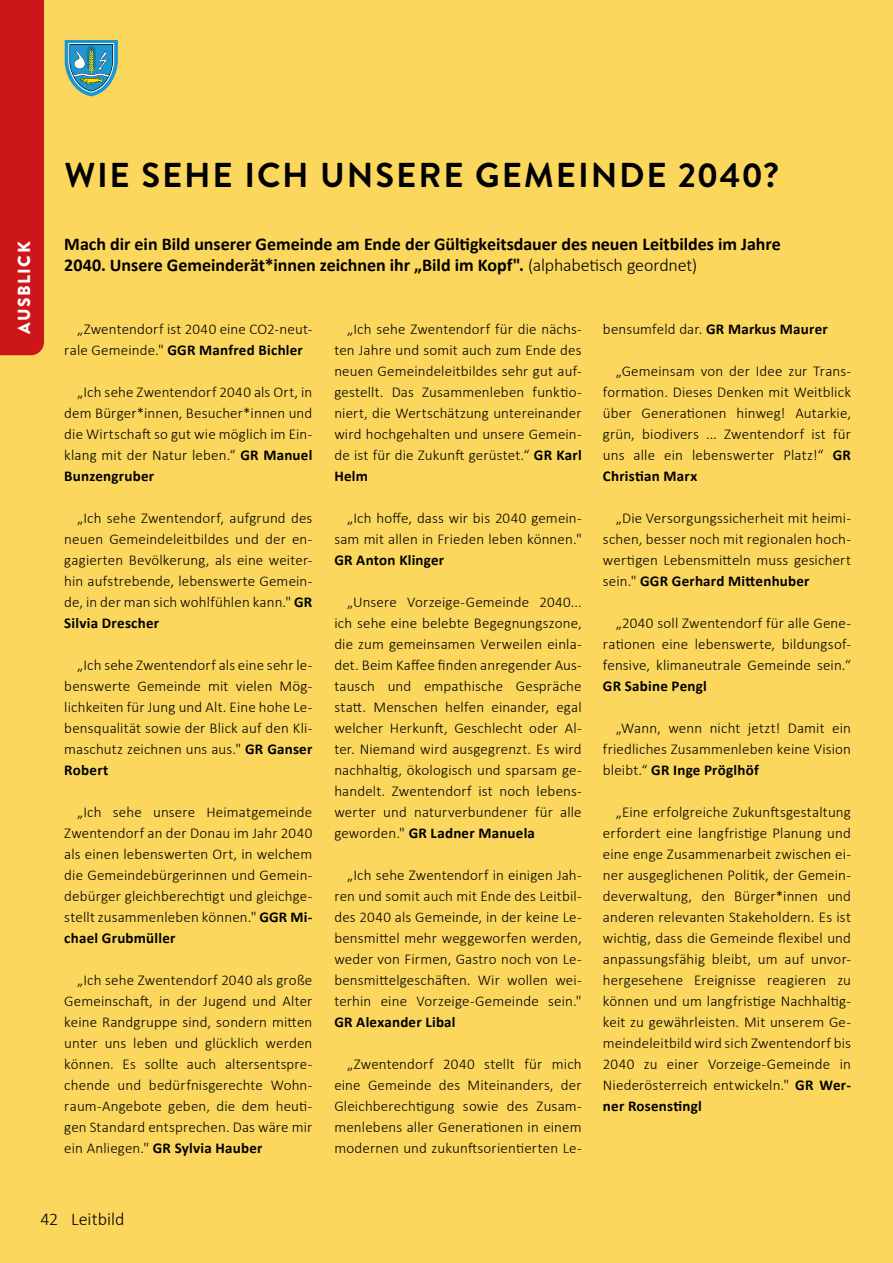
<style>
.page{position:relative;width:893px;height:1263px;background:#fcd75d}
.page>*{position:absolute;margin:0;border:0;box-sizing:border-box;transform-origin:0 0}
.t1{font:700 34.5px "Brandon Grotesque";letter-spacing:.055em;color:#000}
.t2{font:700 18px/21px "Calibri";color:#000}
.t3{font:300 18px "Calibri";color:#000}
.t4{font:17.4px "Myriad Pro";letter-spacing:.115em;color:#fff}
.t5{font:900 17.4px "Brandon Grotesque";letter-spacing:.085em;color:#fff}
.t6{font:300 15px/21px "Calibri";letter-spacing:.01em;color:#000;text-align:justify}
.t7{font:700 15px "Calibri";letter-spacing:.015em;color:#000}
.s1{font-weight:300}
.s2{font-weight:700}
</style>
<div class="page">
<svg style="left:65px;top:40px;width:53px;height:56px;background:#60a4ab"></svg>
<div style="left:0;top:0;width:44px;height:355px;background:#cc1619"></div>
<p class="t4" style="left:14px;top:334px;width:143px;rotate:-90deg">BÜRGERSERVICE</p>
<p class="t5" style="left:12px;top:334px;width:94px;rotate:-90deg">AUSBLICK</p>
<h1 class="t1" style="left:65px;top:151px;width:716px">WIE SEHE ICH UNSERE GEMEINDE 2040?</h1>
<p class="t2" style="left:64px;top:234px;width:718px">Mach dir ein Bild unserer Gemeinde am Ende der Gültigkeitsdauer des neuen Leitbildes im Jahre<br>2040. Unsere Gemeinderät*innen zeichnen ihr „Bild im Kopf". <span class="s1">(alphabetisch geordnet)</span></p>
<p class="t6" style="left:64px;top:319px;width:250px;text-indent:13px">„Zwentendorf ist 2040 eine CO2-neut&shy;rale Gemeinde." <span class="s2">GGR Manfred Bichler</span></p>
<p class="t6" style="left:64px;top:382px;width:250px;text-indent:13px">„Ich sehe Zwentendorf 2040 als Ort, in dem Bürger*innen, Besucher*innen und die Wirtschaft so gut wie möglich im Ein&shy;klang mit der Natur leben.“ <span class="s2">GR Manuel Bunzengruber</span></p>
<p class="t6" style="left:64px;top:508px;width:250px;text-indent:13px">„Ich sehe Zwentendorf, aufgrund des neuen Gemeindeleitbildes und der en&shy;gagierten Bevölkerung, als eine weiter&shy;hin aufstrebende, lebenswerte Gemein&shy;de, in der man sich wohlfühlen kann." <span class="s2">GR Silvia Drescher</span></p>
<p class="t6" style="left:64px;top:655px;width:250px;text-indent:13px">„Ich sehe Zwentendorf als eine sehr le&shy;benswerte Gemeinde mit vielen Mög&shy;lichkeiten für Jung und Alt. Eine hohe Le&shy;bensqualität sowie der Blick auf den Kli&shy;maschutz zeichnen uns aus." <span class="s2">GR Ganser Robert</span></p>
<p class="t6" style="left:64px;top:802px;width:250px;text-indent:13px">„Ich sehe unsere Heimatgemeinde Zwentendorf an der Donau im Jahr 2040 als einen lebenswerten Ort, in welchem die Gemeindebürgerinnen und Gemein&shy;debürger gleichberechtigt und gleichge&shy;stellt zusammenleben können." <span class="s2">GGR Mi&shy;chael Grubmüller</span></p>
<p class="t6" style="left:64px;top:970px;width:250px;text-indent:13px">„Ich sehe Zwentendorf 2040 als große Gemeinschaft, in der Jugend und Alter keine Randgruppe sind, sondern mitten unter uns leben und glücklich werden können. Es sollte auch altersentspre&shy;chende und bedürfnisgerechte Wohn&shy;raum-Angebote geben, die dem heuti&shy;gen Standard entsprechen. Das wäre mir ein Anliegen." <span class="s2">GR Sylvia Hauber</span></p>
<p class="t6" style="left:334px;top:319px;width:249px;text-indent:13px">„Ich sehe Zwentendorf für die nächs&shy;ten Jahre und somit auch zum Ende des neuen Gemeindeleitbildes sehr gut auf&shy;gestellt. Das Zusammenleben funktio&shy;niert, die Wertschätzung untereinander wird hochgehalten und unsere Gemein&shy;de ist für die Zukunft gerüstet.“ <span class="s2">GR Karl Helm</span></p>
<p class="t6" style="left:334px;top:508px;width:249px;text-align:right">„Ich hoffe, dass wir bis 2040 gemein&shy;sam mit allen in Frieden leben können."</p>
<p class="t7" style="left:334px;top:550px;width:111px">GR Anton Klinger</p>
<p class="t6" style="left:334px;top:592px;width:249px;text-indent:13px">„Unsere Vorzeige-Gemeinde 2040... ich sehe eine belebte Begegnungszone, die zum gemeinsamen Verweilen einla&shy;det. Beim Kaffee finden anregender Aus&shy;tausch und empathische Gespräche statt. Menschen helfen einander, egal welcher Herkunft, Geschlecht oder Al&shy;ter. Niemand wird ausgegrenzt. Es wird nachhaltig, ökologisch und sparsam ge&shy;handelt. Zwentendorf ist noch lebens&shy;werter und naturverbundener für alle geworden." <span class="s2">GR Ladner Manuela</span></p>
<p class="t6" style="left:334px;top:865px;width:249px;text-indent:13px">„Ich sehe Zwentendorf in einigen Jah&shy;ren und somit auch mit Ende des Leitbil&shy;des 2040 als Gemeinde, in der keine Le&shy;bensmittel mehr weggeworfen werden, weder von Firmen, Gastro noch von Le&shy;bensmittelgeschäften. Wir wollen wei&shy;terhin eine Vorzeige-Gemeinde sein."</p>
<p class="t7" style="left:334px;top:1012px;width:123px">GR Alexander Libal</p>
<p class="t6" style="left:334px;top:1054px;width:249px;text-indent:13px">„Zwentendorf 2040 stellt für mich eine Gemeinde des Miteinanders, der Gleichberechtigung sowie des Zusam&shy;menlebens aller Generationen in einem modernen und zukunftsorientierten Le-</p>
<p class="t6" style="left:603px;top:319px;width:226px">bensumfeld dar. <span class="s2">GR Markus Maurer</span></p>
<p class="t6" style="left:603px;top:361px;width:250px;text-indent:13px">„Gemeinsam von der Idee zur Trans&shy;formation. Dieses Denken mit Weitblick über Generationen hinweg! Autarkie, grün, biodivers ... Zwentendorf ist für uns alle ein lebenswerter Platz!“ <span class="s2">GR Christian Marx</span></p>
<p class="t6" style="left:603px;top:508px;width:250px;text-indent:13px">„Die Versorgungssicherheit mit heimi&shy;schen, besser noch mit regionalen hoch&shy;wertigen Lebensmitteln muss gesichert sein." <span class="s2">GGR Gerhard Mittenhuber</span></p>
<p class="t6" style="left:603px;top:613px;width:250px;text-indent:13px">„2040 soll Zwentendorf für alle Gene&shy;rationen eine lebenswerte, bildungsof&shy;fensive, klimaneutrale Gemeinde sein.“</p>
<p class="t7" style="left:603px;top:676px;width:105px">GR Sabine Pengl</p>
<p class="t6" style="left:603px;top:718px;width:250px;text-indent:13px">„Wann, wenn nicht jetzt! Damit ein friedliches Zusammenleben keine Vision bleibt.“ <span class="s2">GR Inge Pröglhöf</span></p>
<p class="t6" style="left:603px;top:802px;width:250px;text-indent:13px">„Eine erfolgreiche Zukunftsgestaltung erfordert eine langfristige Planung und eine enge Zusammenarbeit zwischen ei&shy;ner ausgeglichenen Politik, der Gemein&shy;deverwaltung, den Bürger*innen und anderen relevanten Stakeholdern. Es ist wichtig, dass die Gemeinde flexibel und anpassungsfähig bleibt, um auf unvor&shy;hergesehene Ereignisse reagieren zu können und um langfristige Nachhaltig&shy;keit zu gewährleisten. Mit unserem Ge&shy;meindeleitbild wird sich Zwentendorf bis 2040 zu einer Vorzeige-Gemeinde in Niederösterreich entwickeln." <span class="s2">GR Wer&shy;ner Rosenstingl</span></p>
<p class="t3" style="left:40px;top:1208px;width:86px">42 Leitbild</p>
</div>
